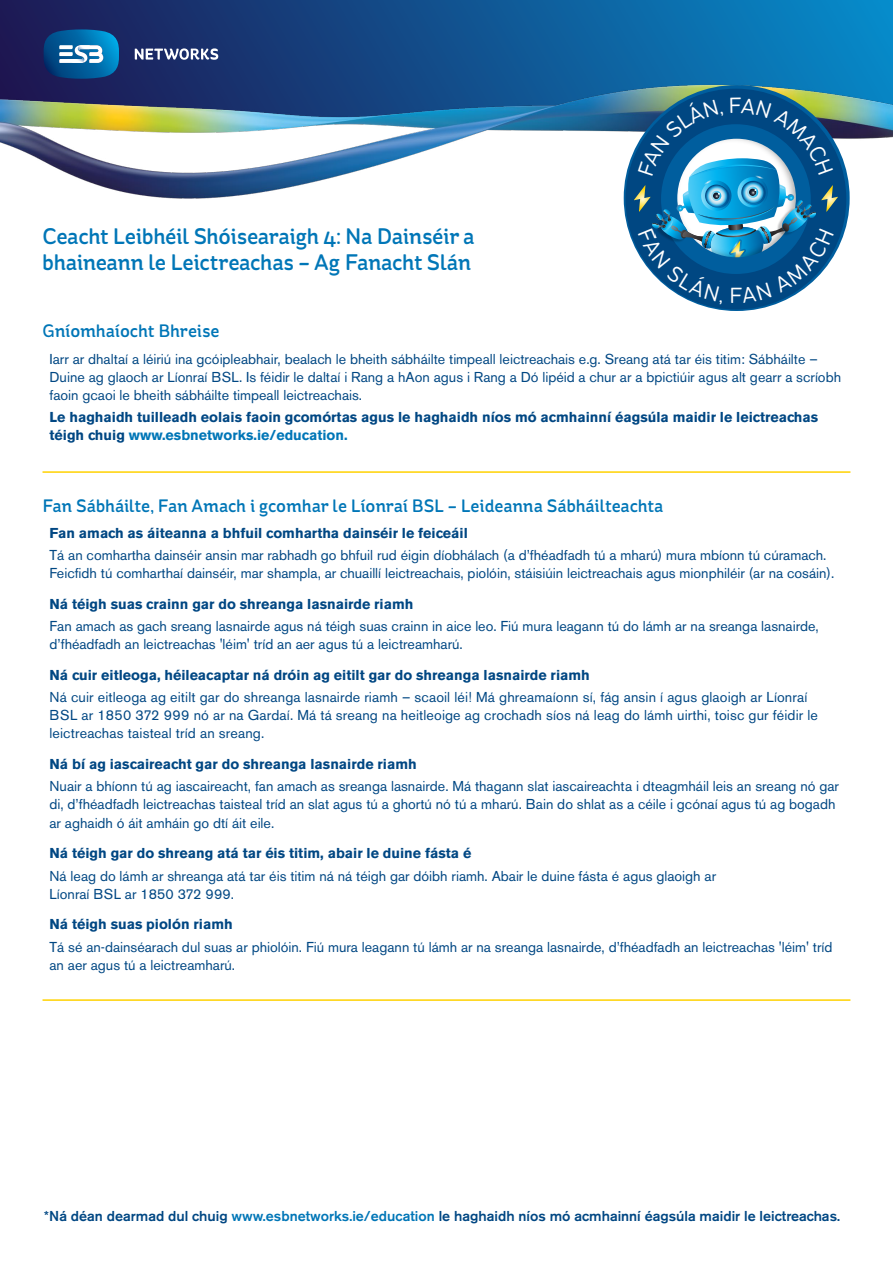
<style>
.page{position:relative;width:893px;height:1263px;background:#fff}
.page>*{position:absolute;margin:0;border:0;box-sizing:border-box;transform-origin:0 0}
.t1{font:500 22.5px "St Ryde";letter-spacing:-.01em;color:#0076b7}
.t2{font:21.75px "St Ryde";color:#fff}
.Title_small{font:500 18px "St Ryde";letter-spacing:-.005em;color:#0076b7}
.list{font:14.25px/18px "Akzidenz Grotesk BE";color:#004783}
.list-2{font:700 14.25px/18px "Akzidenz Grotesk BE";color:#004783}
.list-3{font:500 14.25px "Akzidenz Grotesk BE";color:#004783}
.s1{color:#0076b7}
</style>
<div class="page">
<svg style="left:0;top:0;width:893px;height:79px;background:#115390"></svg>
<img style="left:0;top:79px;width:893px;height:122px">
<svg style="left:44px;top:29px;width:75px;height:50px;background:#2471a6"></svg>
<svg style="left:135px;top:48px;width:83px;height:12px"></svg>
<svg style="left:625px;top:89px;width:221px;height:220px"></svg>
<hr style="left:43px;top:471px;width:807px;height:2px;background:#ffd200">
<hr style="left:43px;top:999px;width:807px;height:2px;background:#ffd200">
<svg style="left:634px;top:98px;width:204px;height:206px;background:#3279a5"></svg>
<p class="t1" style="left:43px;top:223px;width:434px">Ceacht Leibhéil Shóisearaigh 4: Na Dainséir a</p>
<p class="t1" style="left:43px;top:249px;width:430px">bhaineann le Leictreachas – Ag Fanacht Slán</p>
<h2 class="t2" style="left:729px;top:283px;width:15px">F</h2>
<p class="Title_small" style="left:43px;top:320px;width:179px">Gníomhaíocht Bhreise</p>
<p class="list" style="left:50px;top:350px;width:793px">Iarr ar dhaltaí a léiriú ina gcóipleabhair, bealach le bheith sábháilte timpeall leictreachais e.g. Sreang atá tar éis titim: Sábháilte –<br>Duine ag glaoch ar Líonraí BSL. Is féidir le daltaí i Rang a hAon agus i Rang a Dó lipéid a chur ar a bpictiúir agus alt gearr a scríobh faoin gcaoi le bheith sábháilte timpeall leictreachais.</p>
<p class="list-2" style="left:50px;top:408px;width:770px">Le haghaidh tuilleadh eolais faoin gcomórtas agus le haghaidh níos mó acmhainní éagsúla maidir le leictreachas téigh chuig <span class="s1">www.esbnetworks.ie/education.</span></p>
<p class="Title_small" style="left:43px;top:495px;width:622px">Fan Sábháilte, Fan Amach i gcomhar le Líonraí BSL – Leideanna Sábháilteachta</p>
<p class="list-2" style="left:50px;top:524px;width:420px">Fan amach as áiteanna a bhfuil comhartha dainséir le feiceáil</p>
<p class="list" style="left:50px;top:546px;width:786px">Tá an comhartha dainséir ansin mar rabhadh go bhfuil rud éigin díobhálach (a d’fhéadfadh tú a mharú) mura mbíonn tú cúramach.<br>Feicfidh tú comharthaí dainséir, mar shampla, ar chuaillí leictreachais, piolóin, stáisiúin leictreachais agus mionphiléir (ar na cosáin).</p>
<p class="list-2" style="left:50px;top:595px;width:365px">Ná téigh suas crainn gar do shreanga lasnairde riamh</p>
<p class="list" style="left:50px;top:617px;width:771px">Fan amach as gach sreang lasnairde agus ná téigh suas crainn in aice leo. Fiú mura leagann tú do lámh ar na sreanga lasnairde, d’fhéadfadh an leictreachas 'léim' tríd an aer agus tú a leictreamharú.</p>
<p class="list-2" style="left:50px;top:666px;width:542px">Ná cuir eitleoga, héileacaptar ná dróin ag eitilt gar do shreanga lasnairde riamh</p>
<p class="list" style="left:50px;top:688px;width:770px">Ná cuir eitleoga ag eitilt gar do shreanga lasnairde riamh – scaoil léi! Má ghreamaíonn sí, fág ansin í agus glaoigh ar Líonraí<br>BSL ar 1850 372 999 nó ar na Gardaí. Má tá sreang na heitleoige ag crochadh síos ná leag do lámh uirthi, toisc gur féidir le leictreachas taisteal tríd an sreang.</p>
<p class="list-2" style="left:50px;top:755px;width:369px">Ná bí ag iascaireacht gar do shreanga lasnairde riamh</p>
<p class="list" style="left:50px;top:777px;width:791px">Nuair a bhíonn tú ag iascaireacht, fan amach as sreanga lasnairde. Má thagann slat iascaireachta i dteagmháil leis an sreang nó gar di, d’fhéadfadh leictreachas taisteal tríd an slat agus tú a ghortú nó tú a mharú. Bain do shlat as a céile i gcónaí agus tú ag bogadh ar aghaidh ó áit amháin go dtí áit eile.</p>
<p class="list-2" style="left:50px;top:844px;width:423px">Ná téigh gar do shreang atá tar éis titim, abair le duine fásta é</p>
<p class="list" style="left:50px;top:866px;width:668px">Ná leag do lámh ar shreanga atá tar éis titim ná ná téigh gar dóibh riamh. Abair le duine fásta é agus glaoigh ar<br>Líonraí BSL ar 1850 372 999.</p>
<p class="list-2" style="left:50px;top:915px;width:185px">Ná téigh suas piolón riamh</p>
<p class="list" style="left:50px;top:937px;width:784px">Tá sé an-dainséarach dul suas ar phiolóin. Fiú mura leagann tú lámh ar na sreanga lasnairde, d’fhéadfadh an leictreachas 'léim' tríd an aer agus tú a leictreamharú.</p>
<p class="list-3" style="left:44px;top:1207px;width:798px">*Ná déan dearmad dul chuig <span class="s1">www.esbnetworks.ie/education</span> le haghaidh níos mó acmhainní éagsúla maidir le leictreachas.</p>
</div>
